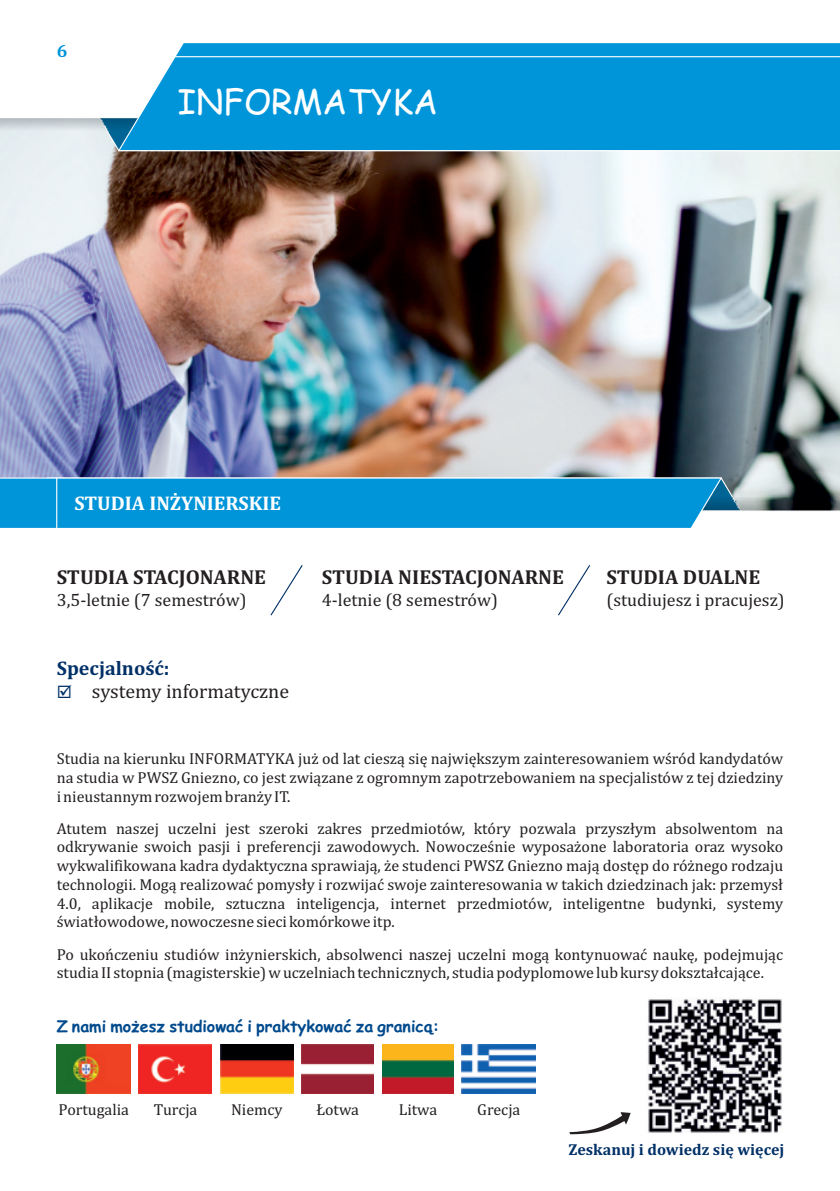
<style>
.page{position:relative;width:840px;height:1191px;background:#fff}
.page>*{position:absolute;margin:0;border:0;box-sizing:border-box;transform-origin:0 0}
.t1{font:34px "Comic Sans MS";color:#fff}
.t2{font:700 20.4px "Cambria";color:#231f20}
.t3{font:20px "Cambria";color:#231f20}
.t4{font:700 20px "Cambria";color:#fff}
.t5{font:700 20px "Cambria";color:#003067}
.t6{font:18px "Cambria";color:#231f20}
.t7{font:700 18px "Cambria";color:#0095d9}
.t8{font:16px/18.8px "Cambria";color:#231f20;text-align:justify}
.t9{font:700 16px "Comic Sans MS";color:#004a8d}
.t10{font:700 16px "Cambria";color:#003067}
</style>
<div class="page">
<img style="left:0;top:132px;width:839px;height:364px">
<svg style="left:117px;top:43px;width:722px;height:109px;background:#149cda"></svg>
<svg style="left:0;top:476px;width:742px;height:52px;background:#1199d7"></svg>
<hr style="left:56px;top:478px;width:1px;height:50px;background:#fff">
<svg style="left:270px;top:565px;width:33px;height:51px"></svg>
<svg style="left:558px;top:565px;width:33px;height:51px"></svg>
<svg style="left:569px;top:1112px;width:61px;height:22px"></svg>
<img style="left:138px;top:1044px;width:73px;height:49px">
<img style="left:57px;top:1044px;width:73px;height:49px">
<img style="left:220px;top:1044px;width:73px;height:49px">
<img style="left:301px;top:1044px;width:72px;height:49px">
<img style="left:382px;top:1044px;width:71px;height:49px">
<img style="left:461px;top:1044px;width:74px;height:49px">
<img style="left:647px;top:999px;width:135px;height:134px">
<p class="t7" style="left:57px;top:43px;width:12px">6</p>
<h1 class="t1" style="left:177px;top:87px;width:262px">INFORMATYKA</h1>
<p class="t4" style="left:74px;top:495px;width:208px">STUDIA INŻYNIERSKIE</p>
<p class="t2" style="left:57px;top:568px;width:211px">STUDIA STACJONARNE</p>
<p class="t6" style="left:57px;top:592px;width:191px">3,5-letnie (7 semestrów)</p>
<p class="t5" style="left:57px;top:659px;width:114px">Specjalność:</p>
<p class="t3" style="left:92px;top:682px;width:199px">systemy informatyczne</p>
<p class="t2" style="left:321px;top:568px;width:243px">STUDIA NIESTACJONARNE</p>
<p class="t6" style="left:321px;top:592px;width:177px">4-letnie (8 semestrów)</p>
<p class="t2" style="left:606px;top:568px;width:155px">STUDIA DUALNE</p>
<p class="t6" style="left:606px;top:592px;width:180px">(studiujesz i pracujesz)</p>
<p class="t8" style="left:57px;top:750px;width:727px">Studia na kierunku INFORMATYKA już od lat cieszą się największym zainteresowaniem wśród kandydatów na studia w PWSZ Gniezno, co jest związane z ogromnym zapotrzebowaniem na specjalistów z tej dziedziny i nieustannym rozwojem branży IT.</p>
<p class="t8" style="left:57px;top:820px;width:727px">Atutem naszej uczelni jest szeroki zakres przedmiotów, który pozwala przyszłym absolwentom na odkrywanie swoich pasji i preferencji zawodowych. Nowocześnie wyposażone laboratoria oraz wysoko wykwalifikowana kadra dydaktyczna sprawiają, że studenci PWSZ Gniezno mają dostęp do różnego rodzaju technologii. Mogą realizować pomysły i rozwijać swoje zainteresowania w takich dziedzinach jak: przemysł 4.0, aplikacje mobile, sztuczna inteligencja, internet przedmiotów, inteligentne budynki, systemy światłowodowe, nowoczesne sieci komórkowe itp.</p>
<p class="t8" style="left:57px;top:945px;width:727px">Po ukończeniu studiów inżynierskich, absolwenci naszej uczelni mogą kontynuować naukę, podejmując studia II stopnia (magisterskie) w uczelniach technicznych, studia podyplomowe lub kursy dokształcające.</p>
<p class="t9" style="left:57px;top:1018px;width:384px">Z nami możesz studiować i praktykować za granicą:</p>
<p class="t8" style="left:59px;top:1101px;width:72px">Portugalia</p>
<p class="t8" style="left:154px;top:1101px;width:45px">Turcja</p>
<p class="t8" style="left:231px;top:1101px;width:53px">Niemcy</p>
<p class="t8" style="left:316px;top:1101px;width:44px">Łotwa</p>
<p class="t8" style="left:398px;top:1101px;width:40px">Litwa</p>
<p class="t8" style="left:477px;top:1101px;width:45px">Grecja</p>
<p class="t10" style="left:568px;top:1142px;width:217px">Zeskanuj i dowiedz się więcej</p>
</div>
